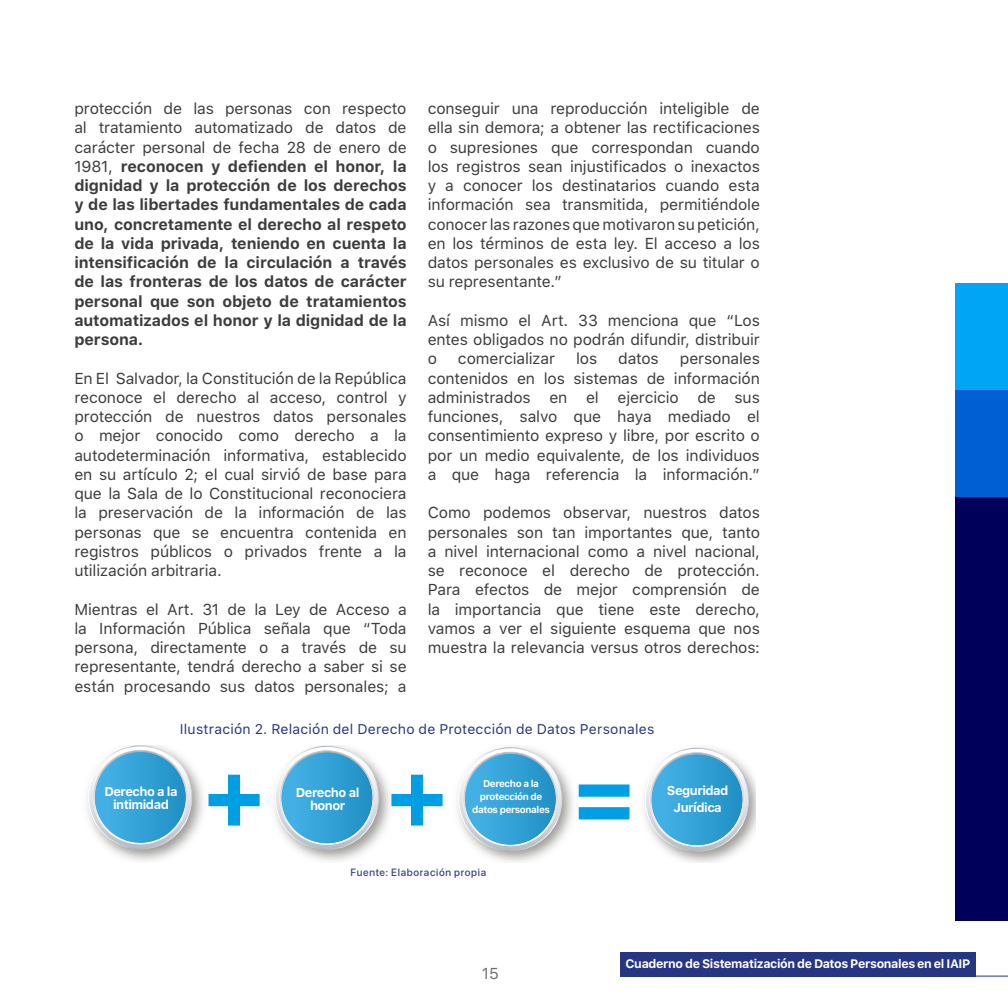
<style>
.page{position:relative;width:1008px;height:1008px;background:#fff}
.page>*{position:absolute;margin:0;border:0;box-sizing:border-box;transform-origin:0 0}
.t1{font:700 96.95px "SF Pro Text";color:#009fe3}
.t2{font:15.75px/19.2px "SF Pro Text";letter-spacing:-.01em;color:#3c3c3b;text-align:justify}
.t3{font:700 15.75px/19.2px "SF Pro Text";letter-spacing:-.01em;color:#3c3c3b;text-align:justify}
.t4{font:15.75px "SF Pro Text";color:#706f6f}
.t5{font:14px "SF Pro Text";letter-spacing:.015em;color:#283583}
.t6{font:700 12.78px/13.3px "SF Pro Text";letter-spacing:-.04em;color:#fff;text-align:center}
.t7{font:700 12.25px "SF Pro Text";letter-spacing:-.03em;color:#fff}
.t8{font:500 10.5px "SF Pro Display";letter-spacing:.065em;color:#3d428d}
.t9{font:700 9.62px/13.3px "SF Pro Text";letter-spacing:-.04em;color:#fff;text-align:center}
.s1{font-weight:400}
</style>
<div class="page">
<hr style="left:626px;top:976px;width:382px;height:1px;background:#283583">
<div style="left:621px;top:952px;width:355px;height:25px;background:#283583"></div>
<div style="left:956px;top:496px;width:52px;height:425px;background:#00005a"></div>
<div style="left:956px;top:390px;width:52px;height:107px;background:#005fd3"></div>
<div style="left:956px;top:283px;width:52px;height:107px;background:#00a5f5"></div>
<img style="left:87px;top:770px;width:116px;height:91px">
<svg style="left:88px;top:746px;width:105px;height:104px"></svg>
<div style="left:95px;top:752px;width:91px;height:91px;background:linear-gradient(to right,#45b4e9,#2692c5);border-radius:45px"></div>
<img style="left:274px;top:769px;width:116px;height:92px">
<svg style="left:275px;top:746px;width:104px;height:104px"></svg>
<div style="left:282px;top:753px;width:90px;height:90px;background:linear-gradient(to right,#46b4e9,#2190c5);border-radius:45px"></div>
<img style="left:457px;top:746px;width:116px;height:116px">
<svg style="left:458px;top:747px;width:105px;height:105px"></svg>
<div style="left:465px;top:754px;width:91px;height:91px;background:linear-gradient(to right,#46b4e9,#2692c5);border-radius:45px"></div>
<img style="left:644px;top:771px;width:112px;height:91px">
<svg style="left:645px;top:747px;width:104px;height:105px"></svg>
<div style="left:652px;top:755px;width:90px;height:90px;background:linear-gradient(to right,#46b4e9,#2190c5);border-radius:45px"></div>
<p class="t3" style="left:74px;top:99px;width:334px"><span class="s1">protección de las personas con respecto al tratamiento automatizado de datos de carácter personal de fecha 28 de enero de 1981,</span> reconocen y defienden el honor, la dignidad y la protección de los derechos y de las libertades fundamentales de cada uno, concretamente el derecho al respeto de la vida privada, teniendo en cuenta la intensificación de la circulación a través de las fronteras de los datos de carácter personal que son objeto de tratamientos automatizados el honor y la dignidad de la persona.</p>
<p class="t2" style="left:74px;top:369px;width:334px">En El Salvador, la Constitución de la República reconoce el derecho al acceso, control y protección de nuestros datos personales o mejor conocido como derecho a la autodeterminación informativa, establecido en su artículo 2; el cual sirvió de base para que la Sala de lo Constitucional reconociera la preservación de la información de las personas que se encuentra contenida en registros públicos o privados frente a la utilización arbitraria.</p>
<p class="t2" style="left:74px;top:600px;width:334px">Mientras el Art. 31 de la Ley de Acceso a la Información Pública señala que “Toda persona, directamente o a través de su representante, tendrá derecho a saber si se están procesando sus datos personales; a</p>
<p class="t2" style="left:428px;top:99px;width:334px">conseguir una reproducción inteligible de ella sin demora; a obtener las rectificaciones o supresiones que correspondan cuando los registros sean injustificados o inexactos y a conocer los destinatarios cuando esta información sea transmitida, permitiéndole conocer las razones que motivaron su petición, en los términos de esta ley. El acceso a los datos personales es exclusivo de su titular o su representante.”</p>
<p class="t2" style="left:428px;top:311px;width:334px">Así mismo el Art. 33 menciona que “Los entes obligados no podrán difundir, distribuir o</p>
<p class="t2" style="left:458px;top:350px;width:99px">comercializar</p>
<p class="t2" style="left:576px;top:350px;width:23px">los</p>
<p class="t2" style="left:618px;top:350px;width:42px">datos</p>
<p class="t2" style="left:428px;top:350px;width:334px;text-indent:252px">personales contenidos en los sistemas de información administrados en el ejercicio de sus funciones, salvo que haya mediado el consentimiento expreso y libre, por escrito o por un medio equivalente, de los individuos a que haga referencia la información.”</p>
<p class="t2" style="left:428px;top:504px;width:334px">Como podemos observar, nuestros datos personales son tan importantes que, tanto a nivel internacional como a nivel nacional, se reconoce el derecho de protección.<br>Para efectos de mejor comprensión de la importancia que tiene este derecho, vamos a ver el siguiente esquema que nos muestra la relevancia versus otros derechos:</p>
<p class="t5" style="left:180px;top:719px;width:476px">Ilustración 2. Relación del Derecho de Protección de Datos Personales</p>
<p class="t6" style="left:104px;top:785px;width:75px">Derecho a la intimidad</p>
<h1 class="t1" style="left:201px;top:738px;width:251px">+ +</h1>
<p class="t6" style="left:296px;top:786px;width:65px">Derecho al honor</p>
<p class="t9" style="left:472px;top:777px;width:79px">Derecho a la protección de datos personales</p>
<h1 class="t1" style="left:571px;top:739px;width:68px">=</h1>
<p class="t6" style="left:667px;top:783px;width:63px;line-height:16.4px">Seguridad<br>Jurídica</p>
<p class="t8" style="left:351px;top:865px;width:137px">Fuente: Elaboración propia</p>
<p class="t4" style="left:482px;top:962px;width:19px">15</p>
<p class="t7" style="left:626px;top:957px;width:346px">Cuaderno de Sistematización de Datos Personales en el IAIP</p>
</div>
